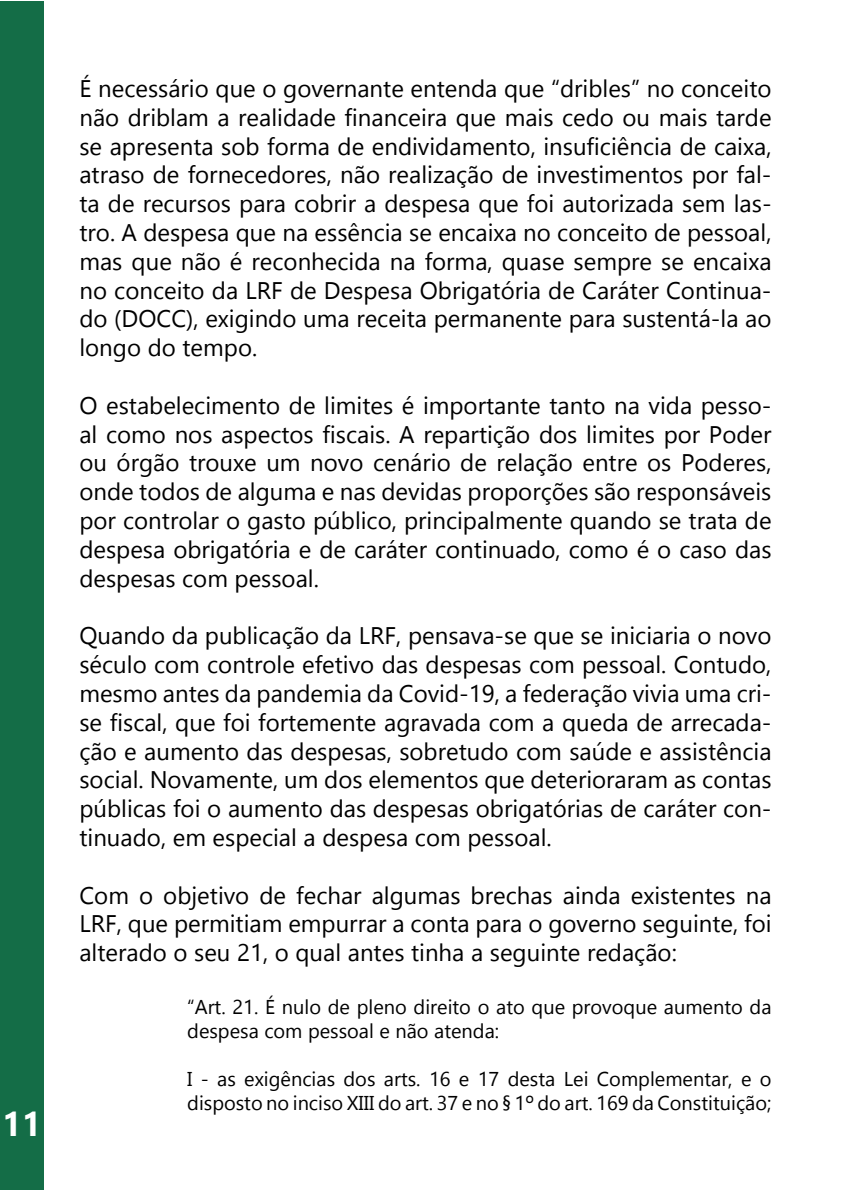
<style>
.page{position:relative;width:851px;height:1191px;background:#fff}
.page>*{position:absolute;margin:0;border:0;box-sizing:border-box;transform-origin:0 0}
.t1{font:700 34px "Gadugi";color:#fff}
.t2{font:24px/28.8px "Gadugi";color:#000;text-align:justify}
.t3{font:20px/24px "Gadugi";color:#000}
</style>
<div class="page">
<div style="left:0;top:1px;width:44px;height:1189px;background:#146d47"></div>
<h1 class="t1" style="left:2px;top:1103px;width:41px">11</h1>
<p class="t2" style="left:79px;top:74px;width:693px">É necessário que o governante entenda que “dribles” no conceito não driblam a realidade financeira que mais cedo ou mais tarde se apresenta sob forma de endividamento, insuficiência de caixa, atraso de fornecedores, não realização de investimentos por fal&shy;ta de recursos para cobrir a despesa que foi autorizada sem las&shy;tro. A despesa que na essência se encaixa no conceito de pessoal, mas que não é reconhecida na forma, quase sempre se encaixa no conceito da LRF de Despesa Obrigatória de Caráter Continua&shy;do (DOCC), exigindo uma receita permanente para sustentá-la ao longo do tempo.</p>
<p class="t2" style="left:79px;top:391px;width:693px">O estabelecimento de limites é importante tanto na vida pesso&shy;al como nos aspectos fiscais. A repartição dos limites por Poder ou órgão trouxe um novo cenário de relação entre os Poderes, onde todos de alguma e nas devidas proporções são responsáveis por controlar o gasto público, principalmente quando se trata de despesa obrigatória e de caráter continuado, como é o caso das despesas com pessoal.</p>
<p class="t2" style="left:79px;top:621px;width:693px">Quando da publicação da LRF, pensava-se que se iniciaria o novo século com controle efetivo das despesas com pessoal. Contudo, mesmo antes da pandemia da Covid-19, a federação vivia uma cri&shy;se fiscal, que foi fortemente agravada com a queda de arrecada&shy;ção e aumento das despesas, sobretudo com saúde e assistência social. Novamente, um dos elementos que deterioraram as contas públicas foi o aumento das despesas obrigatórias de caráter con&shy;tinuado, em especial a despesa com pessoal.</p>
<p class="t2" style="left:79px;top:880px;width:693px">Com o objetivo de fechar algumas brechas ainda existentes na LRF, que permitiam empurrar a conta para o governo seguinte, foi alterado o seu 21, o qual antes tinha a seguinte redação:</p>
<p class="t3" style="left:187px;top:994px;width:585px">“Art. 21. É nulo de pleno direito o ato que provoque aumento da despesa com pessoal e não atenda:</p>
<p class="t3" style="left:187px;top:1066px;width:585px">I - as exigências dos arts. 16 e 17 desta Lei Complementar, e o disposto no inciso XIII do art. 37 e no § 1º do art. 169 da Constituição;</p>
</div>
